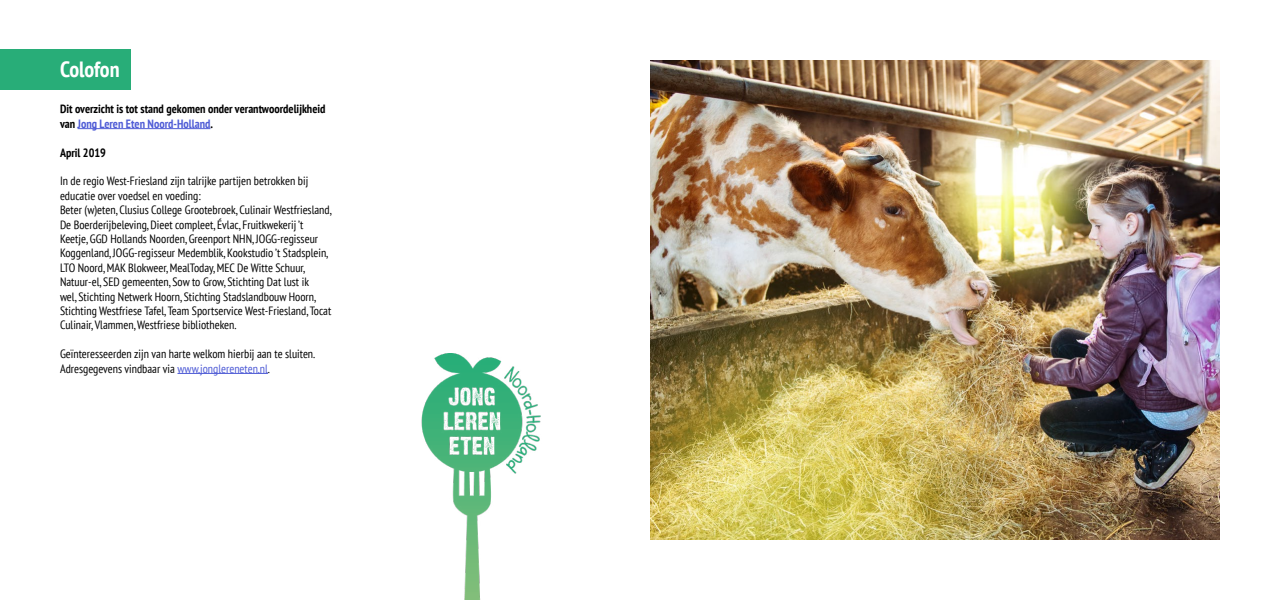
<style>
.page{position:relative;width:1280px;height:600px;background:#fff}
.page>*{position:absolute;margin:0;border:0;box-sizing:border-box;transform-origin:0 0}
.t1{font:700 condensed 22px "PT Sans";color:#fff}
.t2{font:condensed 12px/14.4px "PT Sans";color:#000}
.t3{font:700 condensed 12px/14.4px "PT Sans";color:#000}
.s1{color:#4f5cd6}
</style>
<div class="page">
<img style="left:650px;top:60px;width:570px;height:480px">
<img style="left:421px;top:354px;width:120px;height:246px">
<div style="left:0;top:49px;width:131px;height:41px;background:#28ad78"></div>
<hr style="left:78px;top:128px;width:132px;height:1px;background:#4f5cd6">
<hr style="left:177px;top:373px;width:91px;height:1px;background:#4f5cd6">
<h1 class="t1" style="left:60px;top:54px;width:61px">Colofon</h1>
<p class="t3" style="left:60px;top:102px;width:267px">Dit overzicht is tot stand gekomen onder verantwoordelijkheid van <span class="s1">Jong Leren Eten Noord-Holland</span>.</p>
<p class="t3" style="left:60px;top:145px;width:47px">April 2019</p>
<p class="t2" style="left:60px;top:174px;width:273px">In de regio West-Friesland zijn talrijke partijen betrokken bij educatie over voedsel en voeding:<br>Beter (w)eten, Clusius College Grootebroek, Culinair Westfriesland, De Boerderijbeleving, Dieet compleet, Évlac, Fruitkwekerij ’t Keetje, GGD Hollands Noorden, Greenport NHN, JOGG-regisseur Koggenland, JOGG-regisseur Medemblik, Kookstudio ’t Stadsplein, LTO Noord, MAK Blokweer, MealToday, MEC De Witte Schuur, Natuur-el, SED gemeenten, Sow to Grow, Stichting Dat lust ik<br>wel, Stichting Netwerk Hoorn, Stichting Stadslandbouw Hoorn, Stichting Westfriese Tafel, Team Sportservice West-Friesland, Tocat Culinair, Vlammen, Westfriese bibliotheken.</p>
<p class="t2" style="left:60px;top:346px;width:257px">Geïnteresseerden zijn van harte welkom hierbij aan te sluiten.<br>Adresgegevens vindbaar via <span class="s1">www.jonglereneten.nl</span>.</p>
</div>
